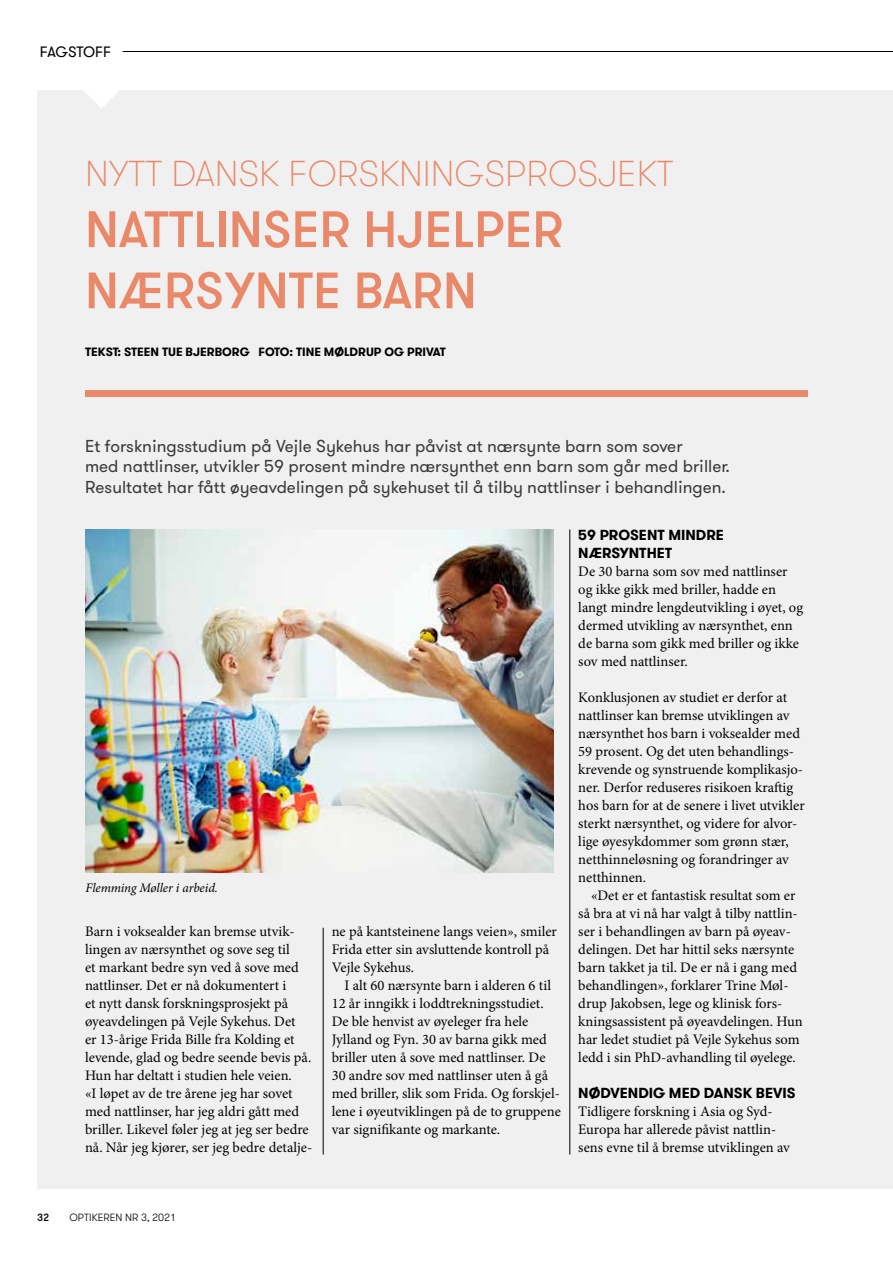
<style>
.page{position:relative;width:893px;height:1263px;background:#fff}
.page>*{position:absolute;margin:0;border:0;box-sizing:border-box;transform-origin:0 0}
.t1{font:500 51px/61.2px "GT Walsheim";color:#ea8969}
.t2{font:100 36px "GT Walsheim";color:#ea8969}
.t3{font:17.25px/20.7px "GT Walsheim";color:#3a3a39}
.t4{font:15px "GT Walsheim";color:#000}
.t5{font:14.55px/18px "Minion Pro";color:#000}
.t6{font:700 14.55px/18px "GT Walsheim";color:#000}
.t7{font:italic 13.05px "Minion Pro";letter-spacing:-.005em;color:#000}
.t8{font:700 12px "GT Walsheim";color:#000}
.t9{font:300 10.5px "GT Walsheim";color:#000}
.t10{font:500 10.5px "GT Walsheim";color:#000}
</style>
<div class="page">
<hr style="left:123px;top:51px;width:770px;height:1px;background:#000">
<div style="left:38px;top:90px;width:855px;height:1098px;background:#f0f0f0"></div>
<svg style="left:84px;top:90px;width:35px;height:18px"></svg>
<div style="left:85px;top:390px;width:723px;height:7px;background:#ea8969"></div>
<hr style="left:323px;top:928px;width:1px;height:226px;background:#000">
<hr style="left:570px;top:529px;width:1px;height:625px;background:#000">
<img style="left:85px;top:529px;width:469px;height:343px">
<p class="t4" style="left:40px;top:42px;width:73px">FAGSTOFF</p>
<h2 class="t2" style="left:85px;top:151px;width:590px">NYTT DANSK FORSKNINGSPROSJEKT</h2>
<h1 class="t1" style="left:85px;top:198px;width:480px">NATTLINSER HJELPER<br>NÆRSYNTE BARN</h1>
<p class="t8" style="left:85px;top:344px;width:362px">TEKST: STEEN TUE BJERBORG FOTO: TINE MØLDRUP OG PRIVAT</p>
<p class="t3" style="left:85px;top:435px;width:646px">Et forskningsstudium på Vejle Sykehus har påvist at nærsynte barn som sover<br>med nattlinser, utvikler 59 prosent mindre nærsynthet enn barn som går med briller.<br>Resultatet har fått øyeavdelingen på sykehuset til å tilby nattlinser i behandlingen.</p>
<p class="t7" style="left:86px;top:878px;width:134px">Flemming Møller i arbeid.</p>
<p class="t5" style="left:85px;top:922px;width:229px">Barn i voksealder kan bremse utvik&shy;lingen av nærsynthet og sove seg til<br>et markant bedre syn ved å sove med nattlinser. Det er nå dokumentert i<br>et nytt dansk forskningsprosjekt på øyeavdelingen på Vejle Sykehus. Det<br>er 13-årige Frida Bille fra Kolding et levende, glad og bedre seende bevis på.<br>Hun har deltatt i studien hele veien.<br>«I løpet av de tre årene jeg har sovet med nattlinser, har jeg aldri gått med briller. Likevel føler jeg at jeg ser bedre nå. Når jeg kjører, ser jeg bedre detalje-</p>
<p class="t5" style="left:332px;top:922px;width:227px">ne på kantsteinene langs veien», smiler<br>Frida etter sin avsluttende kontroll på<br>Vejle Sykehus.</p>
<p class="t5" style="left:332px;top:976px;width:231px;text-indent:13px">I alt 60 nærsynte barn i alderen 6 til 12 år inngikk i loddtrekningsstudiet.<br>De ble henvist av øyeleger fra hele Jylland og Fyn. 30 av barna gikk med briller uten å sove med nattlinser. De 30 andre sov med nattlinser uten å gå med briller, slik som Frida. Og forskjel&shy;lene i øyeutviklingen på de to gruppene var signifikante og markante.</p>
<p class="t6" style="left:578px;top:526px;width:147px">59 PROSENT MINDRE<br>NÆRSYNTHET</p>
<p class="t5" style="left:578px;top:562px;width:226px">De 30 barna som sov med nattlinser og ikke gikk med briller, hadde en langt mindre lengdeutvikling i øyet, og dermed utvikling av nærsynthet, enn de barna som gikk med briller og ikke sov med nattlinser.</p>
<p class="t5" style="left:578px;top:688px;width:228px">Konklusjonen av studiet er derfor at nattlinser kan bremse utviklingen av nærsynthet hos barn i voksealder med 59 prosent. Og det uten behandlings&shy;krevende og synstruende komplikasjo&shy;ner. Derfor reduseres risikoen kraftig hos barn for at de senere i livet utvikler sterkt nærsynthet, og videre for alvor&shy;lige øyesykdommer som grønn stær, netthinneløsning og forandringer av netthinnen.</p>
<p class="t5" style="left:578px;top:886px;width:226px;text-indent:13px">«Det er et fantastisk resultat som er så bra at vi nå har valgt å tilby nattlin&shy;ser i behandlingen av barn på øyeav&shy;delingen. Det har hittil seks nærsynte barn takket ja til. De er nå i gang med behandlingen», forklarer Trine Møl&shy;drup Jakobsen, lege og klinisk fors&shy;kningsassistent på øyeavdelingen. Hun har ledet studiet på Vejle Sykehus som ledd i sin PhD-avhandling til øyelege.</p>
<p class="t6" style="left:578px;top:1084px;width:219px">NØDVENDIG MED DANSK BEVIS</p>
<p class="t5" style="left:578px;top:1102px;width:213px">Tidligere forskning i Asia og Syd-<br>Europa har allerede påvist nattlin&shy;sens evne til å bremse utviklingen av</p>
<p class="t10" style="left:37px;top:1210px;width:14px">32</p>
<p class="t9" style="left:70px;top:1210px;width:108px">OPTIKEREN NR 3, 2021</p>
</div>
